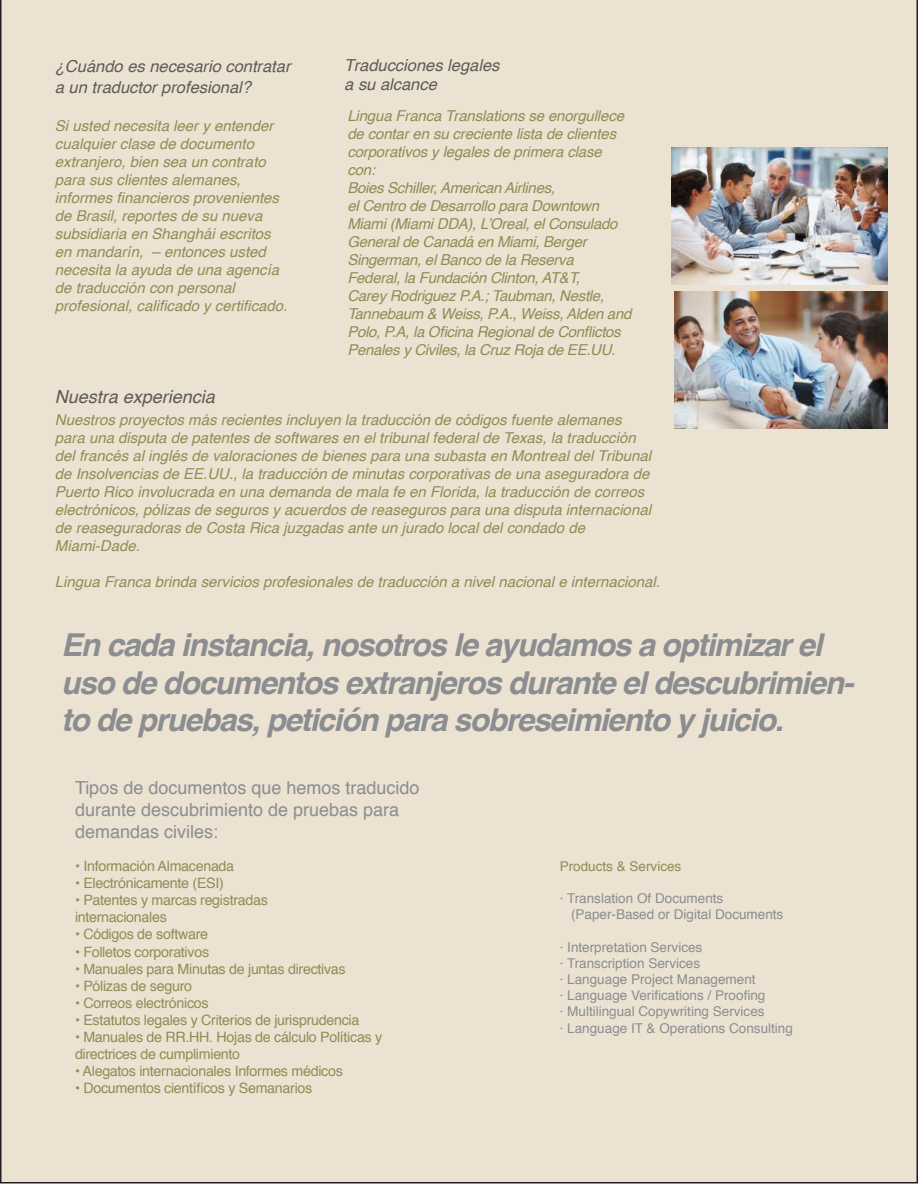
<style>
.page{position:relative;width:918px;height:1188px;background:#fff}
.page>*{position:absolute;margin:0;border:0;box-sizing:border-box;transform-origin:0 0}
.t1{font:italic 700 31.5px/37.5px "Helvetica";letter-spacing:-.04em;color:#8b8d90}
.t2{font:18px/21.6px "Helvetica";color:#8b8d90}
.t3{font:italic 18px "Helvetica";color:#5e5b55}
.t4{font:italic 16.5px/21.6px "Helvetica";color:#5e5b55}
.t5{font:italic 15px/18px "Helvetica";color:#958a54}
.t6{font:italic 15px/18px "Helvetica";letter-spacing:-.02em;color:#958a54}
.t7{font:14.25px/17.1px "Helvetica";letter-spacing:-.02em;color:#958a54}
.t8{font:13.5px/16.2px "Helvetica";color:#8b8d90}
.t9{font:13.5px "Helvetica";color:#958a54}
</style>
<div class="page">
<div style="left:0;top:0;width:918px;height:1184px;background:#ebe2d2"></div>
<img style="left:672px;top:147px;width:215px;height:137px">
<img style="left:674px;top:292px;width:213px;height:136px">
<div style="left:560px;top:860px;width:245px;height:192px;background:#ebe2d2"></div>
<p class="t4" style="left:55px;top:56px;width:237px">¿Cuándo es necesario contratar a un traductor profesional?</p>
<p class="t4" style="left:344px;top:55px;width:157px;line-height:19.8px">Traducciones legales a su alcance</p>
<p class="t5" style="left:55px;top:117px;width:234px">Si usted necesita leer y entender cualquier clase de documento extranjero, bien sea un contrato para sus clientes alemanes, informes financieros provenientes de Brasil, reportes de su nueva subsidiaria en Shanghái escritos en mandarín, – entonces usted necesita la ayuda de una agencía de traducción con personal profesional, calificado y certificado.</p>
<p class="t6" style="left:347px;top:107px;width:286px">Lingua Franca Translations se enorgullece de contar en su creciente lista de clientes corporativos y legales de primera clase con:<br>Boies Schiller, American Airlines,<br>el Centro de Desarrollo para Downtown Miami (Miami DDA), L’Oreal, el Consulado General de Canadá en Miami, Berger Singerman, el Banco de la Reserva<br>Federal, la Fundación Clinton, AT&amp;T,<br>Carey Rodriguez P.A.; Taubman, Nestle, Tannebaum &amp; Weiss, P.A., Weiss, Alden and Polo, P.A, la Oficina Regional de Conflictos Penales y Civiles, la Cruz Roja de EE.UU.</p>
<p class="t3" style="left:55px;top:383px;width:162px">Nuestra experiencia</p>
<p class="t5" style="left:55px;top:411px;width:598px">Nuestros proyectos más recientes incluyen la traducción de códigos fuente alemanes para una disputa de patentes de softwares en el tribunal federal de Texas, la traducción del francés al inglés de valoraciones de bienes para una subasta en Montreal del Tribunal de Insolvencias de EE.UU., la traducción de minutas corporativas de una aseguradora de Puerto Rico involucrada en una demanda de mala fe en Florida, la traducción de correos electrónicos, pólizas de seguros y acuerdos de reaseguros para una disputa internacional de reaseguradoras de Costa Rica juzgadas ante un jurado local del condado de Miami-Dade.</p>
<p class="t5" style="left:55px;top:573px;width:607px">Lingua Franca brinda servicios profesionales de traducción a nivel nacional e internacional.</p>
<h1 class="t1" style="left:61px;top:627px;width:795px">En cada instancia, nosotros le ayudamos a optimizar el uso de documentos extranjeros durante el descubrimien&shy;to de pruebas, petición para sobreseimiento y juicio.</h1>
<p class="t2" style="left:75px;top:778px;width:346px">Tipos de documentos que hemos traducido durante descubrimiento de pruebas para demandas civiles:</p>
<p class="t7" style="left:75px;top:858px;width:161px">• Información Almacenada</p>
<p class="t7" style="left:75px;top:875px;width:150px">• Electrónicamente (ESI)</p>
<p class="t7" style="left:75px;top:892px;width:194px">• Patentes y marcas registradas internacionales</p>
<p class="t7" style="left:75px;top:926px;width:135px">• Códigos de software</p>
<p class="t7" style="left:75px;top:943px;width:136px">• Folletos corporativos</p>
<p class="t7" style="left:75px;top:961px;width:272px">• Manuales para Minutas de juntas directivas</p>
<p class="t7" style="left:75px;top:978px;width:119px">• Pólizas de seguro</p>
<p class="t7" style="left:75px;top:995px;width:135px">• Correos electrónicos</p>
<p class="t7" style="left:75px;top:1012px;width:286px">• Estatutos legales y Criterios de jurisprudencia</p>
<p class="t7" style="left:75px;top:1029px;width:309px">• Manuales de RR.HH. Hojas de cálculo Políticas y directrices de cumplimiento</p>
<p class="t7" style="left:75px;top:1063px;width:269px">• Alegatos internacionales Informes médicos</p>
<p class="t7" style="left:75px;top:1080px;width:239px">• Documentos científicos y Semanarios</p>
<p class="t9" style="left:560px;top:855px;width:123px">Products &amp; Services</p>
<p class="t8" style="left:571px;top:890px;width:214px;text-indent:-11px">· Translation Of Documents (Paper-Based or Digital Documents</p>
<p class="t8" style="left:560px;top:939px;width:235px">· Interpretation Services<br>· Transcription Services<br>· Language Project Management<br>· Language Verifications / Proofing<br>· Multilingual Copywriting Services<br>· Language IT &amp; Operations Consulting</p>
</div>
